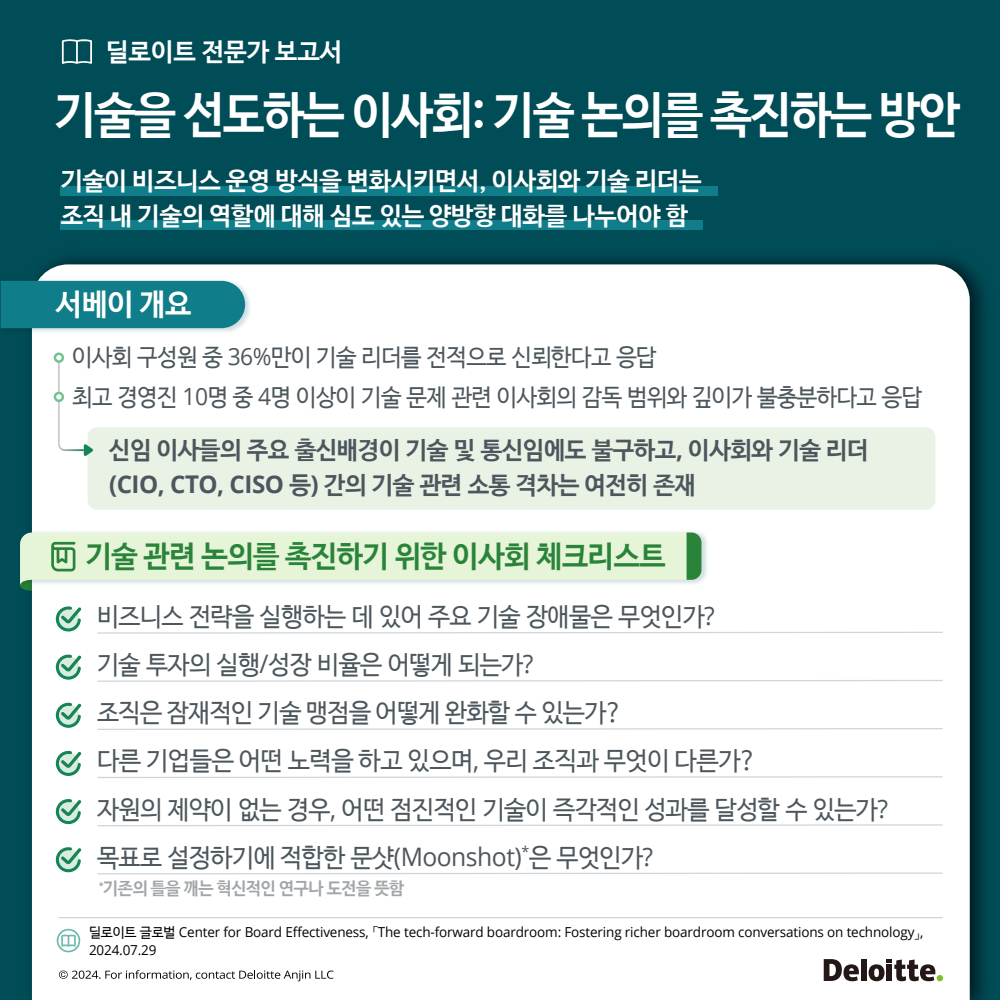
<style>
.page{position:relative;width:1000px;height:1000px;background:#fff}
.page>*{position:absolute;margin:0;border:0;box-sizing:border-box;transform-origin:0 0}
.t1{font:700 49.75px "Nanum Barun Gothic";letter-spacing:-.03em;color:#fff;scale:.93 1}
.t2{font:700 30px "Nanum Barun Gothic";letter-spacing:-.015em;color:#29843a}
.t3{font:700 30px "Nanum Barun Gothic";color:#fff}
.t4{font:25.38px/48.1px "Nanum Barun Gothic";letter-spacing:-.02em;color:#4c575d}
.t5{font:700 25.25px "Nanum Barun Gothic";color:#fff}
.t6{font:700 25px/35px "Nanum Barun Gothic";letter-spacing:-.01em;color:#fff}
.t7{font:700 24.38px/35px "Nanum Barun Gothic";letter-spacing:-.02em;color:#4c575d}
.t8{font:23.75px/39.2px "Nanum Barun Gothic";letter-spacing:-.02em;color:#4c575d;scale:.96 1}
.t9{font:700 17.38px "Nanum Barun Gothic";letter-spacing:-.02em;color:#a2a6a9}
.t10{font:13.75px/17.5px "Open Sans";letter-spacing:-.01em;color:#040000}
.s1{font-family:"Open Sans"}
.s2{font-family:"Nanum Barun Gothic"}
</style>
<div class="page">
<div style="left:0;top:0;width:999px;height:999px;background:#004d57"></div>
<img style="left:31px;top:257px;width:954px;height:742px">
<div style="left:32px;top:264px;width:937px;height:735px;background:#fff"></div>
<img style="left:0;top:276px;width:254px;height:60px">
<div style="left:1px;top:281px;width:244px;height:47px;background:#107e8a"></div>
<svg style="left:59px;top:969px;width:274px;height:12px;background:#d4d4d4"></svg>
<div style="left:60px;top:186px;width:657px;height:9px;background:#107e8a"></div>
<div style="left:60px;top:220px;width:642px;height:10px;background:#107e8a"></div>
<svg style="left:62px;top:39px;width:30px;height:25px"></svg>
<svg style="left:936px;top:974px;width:6px;height:7px"></svg>
<div style="left:860px;top:958px;width:6px;height:22px;background:#231815"></div>
<svg style="left:868px;top:958px;width:67px;height:22px"></svg>
<svg style="left:823px;top:958px;width:35px;height:22px"></svg>
<svg style="left:57px;top:928px;width:23px;height:24px"></svg>
<hr style="left:59px;top:917px;width:883px;height:1px;background:#c3cbcb">
<img style="left:27px;top:528px;width:684px;height:65px">
<svg style="left:20px;top:532px;width:681px;height:58px;background:#e2f0d8"></svg>
<div style="left:87px;top:427px;width:848px;height:82px;background:#eaf1e5;border-radius:9px"></div>
<svg style="left:57px;top:356px;width:36px;height:100px;background:#f5f8f7"></svg>
<svg style="left:55px;top:353px;width:8px;height:8px"></svg>
<div style="left:54px;top:352px;width:10px;height:11px;border:2px solid #73c292;border-radius:50%"></div>
<svg style="left:55px;top:393px;width:8px;height:8px"></svg>
<div style="left:54px;top:391px;width:10px;height:11px;border:2px solid #73c292;border-radius:50%"></div>
<svg style="left:56px;top:606px;width:25px;height:25px"></svg>
<svg style="left:96px;top:631px;width:847px;height:3px;background:#ebeced"></svg>
<svg style="left:56px;top:654px;width:25px;height:25px"></svg>
<svg style="left:96px;top:679px;width:847px;height:3px;background:#ebeced"></svg>
<svg style="left:56px;top:702px;width:25px;height:25px"></svg>
<svg style="left:96px;top:727px;width:847px;height:3px;background:#ebeced"></svg>
<svg style="left:56px;top:750px;width:25px;height:25px"></svg>
<svg style="left:96px;top:775px;width:847px;height:3px;background:#ececee"></svg>
<svg style="left:56px;top:798px;width:25px;height:25px"></svg>
<svg style="left:96px;top:823px;width:847px;height:3px;background:#ecedee"></svg>
<svg style="left:56px;top:847px;width:25px;height:25px"></svg>
<svg style="left:96px;top:871px;width:847px;height:3px;background:#eeeeef"></svg>
<p class="t5" style="left:106px;top:39px;width:238px">딜로이트 전문가 보고서</p>
<h1 class="t1" style="left:55px;top:89px;width:975px">기술을 선도하는 이사회: 기술 논의를 촉진하는 방안</h1>
<p class="t6" style="left:61px;top:164px;width:642px">기술이 비즈니스 운영 방식을 변화시키면서, 이사회와 기술 리더는 조직 내 기술의 역할에 대해 심도 있는 양방향 대화를 나누어야 함</p>
<p class="t3" style="left:56px;top:288px;width:137px">서베이 개요</p>
<p class="t8" style="left:72px;top:339px;width:886px">이사회 구성원 중 <span class="s1">36%</span>만이 기술 리더를 전적으로 신뢰한다고 응답<br>최고 경영진 <span class="s1">10</span>명 중 <span class="s1">4</span>명 이상이 기술 문제 관련 이사회의 감독 범위와 깊이가 불충분하다고 응답</p>
<p class="t7" style="left:109px;top:433px;width:761px">신임 이사들의 주요 출신배경이 기술 및 통신임에도 불구하고<span class="s1">,</span> 이사회와 기술 리더 <span class="s1">(CIO, CTO, CISO</span> 등<span class="s1">)</span> 간의 기술 관련 소통 격차는 여전히 존재</p>
<p class="t2" style="left:86px;top:540px;width:581px">기술 관련 논의를 촉진하기 위한 이사회 체크리스트</p>
<p class="t4" style="left:97px;top:593px;width:792px">비즈니스 전략을 실행하는 데 있어 주요 기술 장애물은 무엇인가<span class="s1">?<br></span>기술 투자의 실행<span class="s1">/</span>성장 비율은 어떻게 되는가<span class="s1">?<br></span>조직은 잠재적인 기술 맹점을 어떻게 완화할 수 있는가?<br>다른 기업들은 어떤 노력을 하고 있으며<span class="s1">,</span> 우리 조직과 무엇이 다른가?<br>자원의 제약이 없는 경우<span class="s1">,</span> 어떤 점진적인 기술이 즉각적인 성과를 달성할 수 있는가<span class="s1">? </span>목표로 설정하기에 적합한 문샷<span class="s1">(Moonshot)</span><sup>*</sup>은 무엇인가<span class="s1">?</span></p>
<p class="t9" style="left:99px;top:879px;width:306px"><sup>*</sup>기존의 틀을 깨는 혁신적인 연구나 도전을 뜻함</p>
<p class="t10" style="left:89px;top:922px;width:835px"><span class="s2">딜로이트 글로벌</span> Center for Board Effectiveness, <span class="s2">「</span>The tech-forward boardroom: Fostering richer boardroom conversations on technology<span class="s2">」</span>,<br>2024.07.29</p>
</div>
